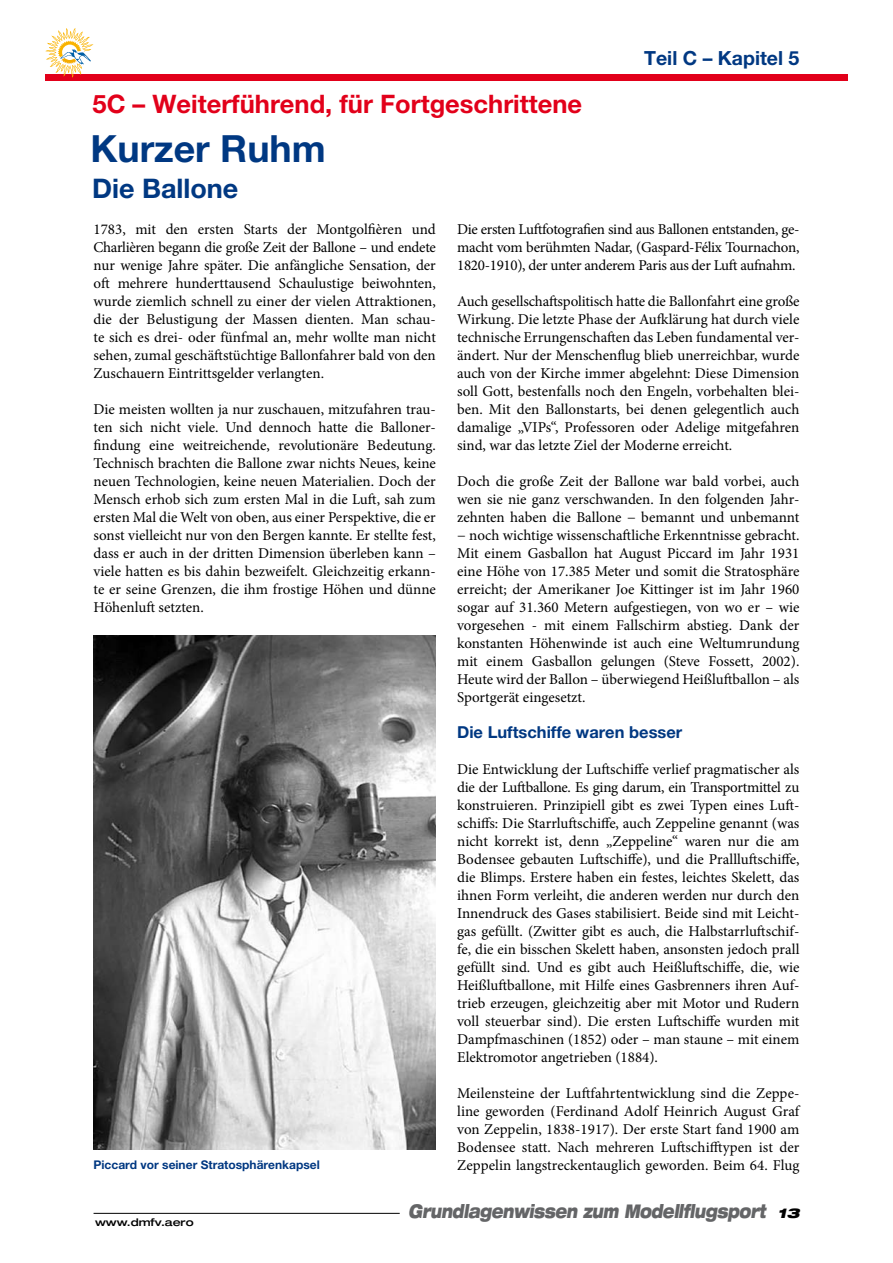
<style>
.page{position:relative;width:893px;height:1263px;background:#fff}
.page>*{position:absolute;margin:0;border:0;box-sizing:border-box;transform-origin:0 0}
.t1{font:700 37.5px "Helvetica Neue";color:#003882}
.t2{font:700 27px "Helvetica Neue";color:#003882}
.t3{font:700 25.5px "Helvetica Neue";color:#e2001a}
.t4{font:700 19.5px "Helvetica Neue";color:#003882}
.t5{font:italic 900 expanded 18.9px "Helvetica Neue";letter-spacing:-.025em;color:#646567;scale:.71 1}
.t6{font:700 16.5px "Helvetica Neue";color:#003882}
.t7{font:15px/18px "Minion Pro";color:#000;text-align:justify}
.t8{font:700 12px "Helvetica Neue";color:#003882}
.t9{font:500 expanded 10.5px "Helvetica Neue";color:#000;scale:1.05 1}
.s1{font-size:13.5px;color:#000}
</style>
<div class="page">
<div style="left:45px;top:74px;width:803px;height:7px;background:#e2001a"></div>
<svg style="left:45px;top:28px;width:49px;height:50px"></svg>
<hr style="left:94px;top:1213px;width:306px;height:1px;background:#000">
<img style="left:94px;top:636px;width:342px;height:513px">
<h3 class="t3" style="left:92px;top:88px;width:491px">5C – Weiterführend, für Fortgeschrittene</h3>
<h1 class="t1" style="left:90px;top:125px;width:237px">Kurzer Ruhm</h1>
<h2 class="t2" style="left:92px;top:172px;width:148px">Die Ballone</h2>
<h3 class="t4" style="left:644px;top:46px;width:157px">Teil C – Kapitel 5</h3>
<p class="t7" style="left:94px;top:220px;width:344px">1783, mit den ersten Starts der Montgolfièren und Charlièren begann die große Zeit der Ballone – und endete nur wenige Jahre später. Die anfängliche Sensation, der oft mehrere hunderttausend Schaulustige beiwohnten, wurde ziemlich schnell zu einer der vielen Attraktionen, die der Belustigung der Massen dienten. Man schau&shy;te sich es drei- oder fünfmal an, mehr wollte man nicht sehen, zumal geschäftstüchtige Ballonfahrer bald von den Zuschauern Eintrittsgelder verlangten.</p>
<p class="t7" style="left:94px;top:400px;width:344px">Die meisten wollten ja nur zuschauen, mitzufahren trau&shy;ten sich nicht viele. Und dennoch hatte die Balloner&shy;findung eine weitreichende, revolutionäre Bedeutung.<br>Technisch brachten die Ballone zwar nichts Neues, keine neuen Technologien, keine neuen Materialien. Doch der Mensch erhob sich zum ersten Mal in die Luft, sah zum ersten Mal die Welt von oben, aus einer Perspektive, die er sonst vielleicht nur von den Bergen kannte. Er stellte fest, dass er auch in der dritten Dimension überleben kann – viele hatten es bis dahin bezweifelt. Gleichzeitig erkann&shy;te er seine Grenzen, die ihm frostige Höhen und dünne Höhenluft setzten.</p>
<p class="t8" style="left:94px;top:1158px;width:228px">Piccard vor seiner Stratosphärenkapsel</p>
<p class="t7" style="left:457px;top:220px;width:344px">Die ersten Luftfotografien sind aus Ballonen entstanden, ge&shy;macht vom berühmten Nadar, (Gaspard-Félix Tournachon, 1820-1910), der unter anderem Paris aus der Luft aufnahm.</p>
<p class="t7" style="left:457px;top:292px;width:344px">Auch gesellschaftspolitisch hatte die Ballonfahrt eine große Wirkung. Die letzte Phase der Aufklärung hat durch viele technische Errungenschaften das Leben fundamental ver&shy;ändert. Nur der Menschenflug blieb unerreichbar, wurde auch von der Kirche immer abgelehnt: Diese Dimension soll Gott, bestenfalls noch den Engeln, vorbehalten blei&shy;ben. Mit den Ballonstarts, bei denen gelegentlich auch damalige „VIPs“, Professoren oder Adelige mitgefahren sind, war das letzte Ziel der Moderne erreicht.</p>
<p class="t7" style="left:457px;top:472px;width:344px">Doch die große Zeit der Ballone war bald vorbei, auch wen sie nie ganz verschwanden. In den folgenden Jahr&shy;zehnten haben die Ballone − bemannt und unbemannt − noch wichtige wissenschaftliche Erkenntnisse gebracht.<br>Mit einem Gasballon hat August Piccard im Jahr 1931 eine Höhe von 17.385 Meter und somit die Stratosphäre erreicht; der Amerikaner Joe Kittinger ist im Jahr 1960 sogar auf 31.360 Metern aufgestiegen, von wo er – wie vorgesehen - mit einem Fallschirm abstieg. Dank der konstanten Höhenwinde ist auch eine Weltumrundung mit einem Gasballon gelungen (Steve Fossett, 2002).<br>Heute wird der Ballon – überwiegend Heißluftballon – als Sportgerät eingesetzt.</p>
<p class="t6" style="left:457px;top:722px;width:227px">Die Luftschiffe waren besser</p>
<p class="t7" style="left:457px;top:760px;width:344px">Die Entwicklung der Luftschiffe verlief pragmatischer als die der Luftballone. Es ging darum, ein Transportmittel zu konstruieren. Prinzipiell gibt es zwei Typen eines Luft&shy;schiffs: Die Starrluftschiffe, auch Zeppeline genannt (was nicht korrekt ist, denn „Zeppeline“ waren nur die am Bodensee gebauten Luftschiffe), und die Prallluftschiffe, die Blimps. Erstere haben ein festes, leichtes Skelett, das ihnen Form verleiht, die anderen werden nur durch den Innendruck des Gases stabilisiert. Beide sind mit Leicht&shy;gas gefüllt. (Zwitter gibt es auch, die Halbstarrluftschif&shy;fe, die ein bisschen Skelett haben, ansonsten jedoch prall gefüllt sind. Und es gibt auch Heißluftschiffe, die, wie Heißluftballone, mit Hilfe eines Gasbrenners ihren Auf&shy;trieb erzeugen, gleichzeitig aber mit Motor und Rudern voll steuerbar sind). Die ersten Luftschiffe wurden mit Dampfmaschinen (1852) oder – man staune – mit einem Elektromotor angetrieben (1884).</p>
<p class="t7" style="left:457px;top:1084px;width:344px">Meilensteine der Luftfahrtentwicklung sind die Zeppe&shy;line geworden (Ferdinand Adolf Heinrich August Graf von Zeppelin, 1838-1917). Der erste Start fand 1900 am Bodensee statt. Nach mehreren Luftschifftypen ist der Zeppelin langstreckentauglich geworden. Beim 64. Flug</p>
<p class="t9" style="left:95px;top:1216px;width:95px">www.dmfv.aero</p>
<p class="t5" style="left:408px;top:1199px;width:552px">Grundlagenwissen zum Modellflugsport <span class="s1">13</span></p>
</div>
